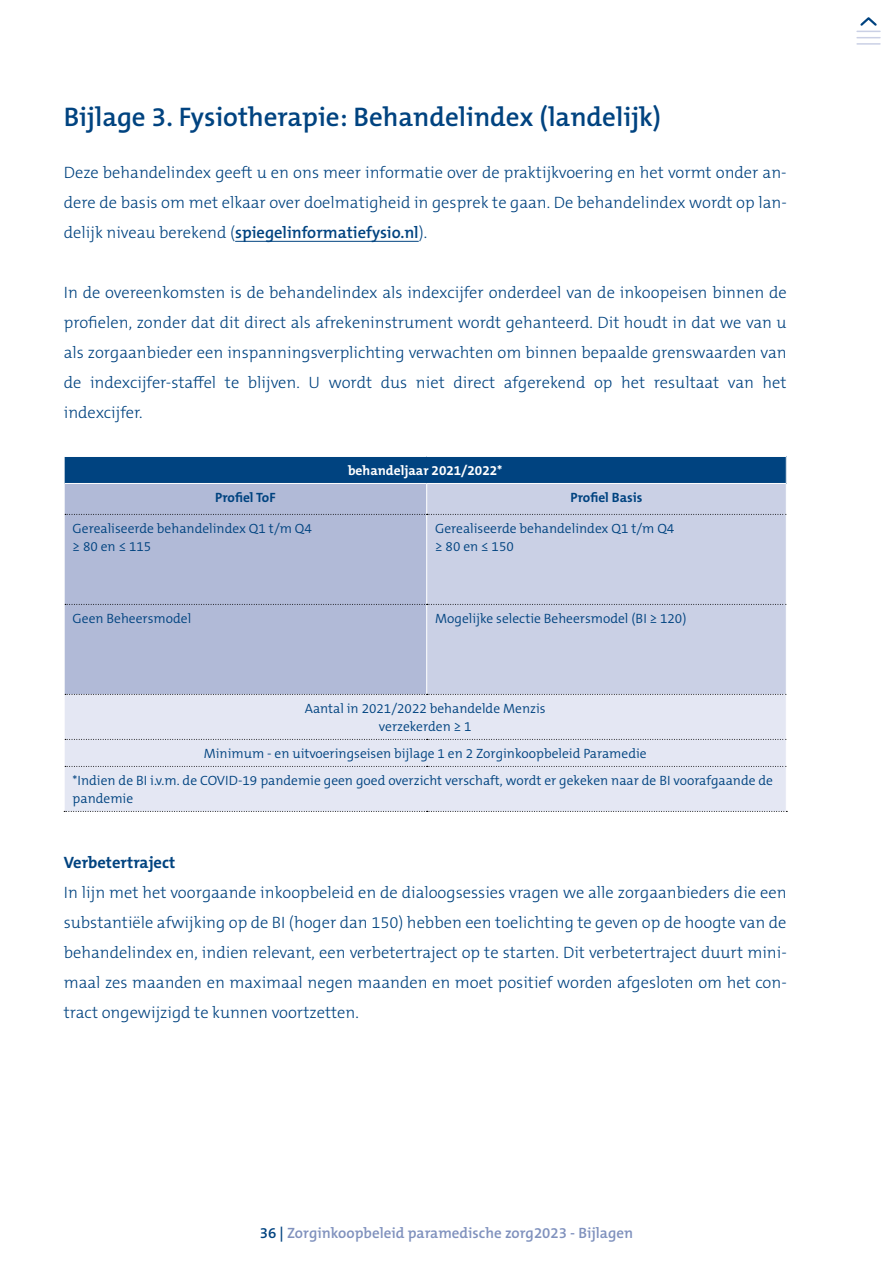
<style>
.page{position:relative;width:893px;height:1263px;background:#fff}
.page>*{position:absolute;margin:0;border:0;box-sizing:border-box;transform-origin:0 0}
.t1{font:600 27px "The Mix B W6";color:#004380}
.t2{font:300 16.5px/30px "The Mix B W3";color:#004380;text-align:justify}
.t3{font:600 16.5px "The Mix B W6";color:#004380}
.t4{font:700 16.5px "The Mix B W7";color:#004380}
.t5{font:600 15px "The Mix B W6";color:#7f91bd}
.t6{font:300 13.5px/18px "The Mix B W4";color:#004380}
.t7{font:700 13.5px "The Mix B W7";color:#fff}
.t8{font:700 13.5px "The Mix B W7";color:#004380}
.s1{font-family:"The Mix B W3";font-weight:300}
.s2{color:#004380}
</style>
<div class="page">
<svg style="left:857px;top:17px;width:23px;height:21px"></svg>
<hr style="left:857px;top:43px;width:23px;height:2px;background:#cad0e5">
<hr style="left:235px;top:241px;width:184px;height:1px;background:#004380">
<div style="left:64px;top:456px;width:722px;height:27px;background:#004380"></div>
<div style="left:65px;top:484px;width:361px;height:210px;background:#b1bad7"></div>
<div style="left:427px;top:484px;width:359px;height:210px;background:#cad0e5"></div>
<div style="left:65px;top:695px;width:721px;height:116px;background:#e4e7f3"></div>
<svg style="left:65px;top:514px;width:721px;height:1px"></svg>
<svg style="left:65px;top:604px;width:721px;height:1px"></svg>
<svg style="left:65px;top:694px;width:721px;height:1px"></svg>
<div style="left:64px;top:739px;width:723px;height:28px;background:#e4e7f3"></div>
<hr style="left:64px;top:766px;width:1px;height:45px;background:#fff">
<hr style="left:786px;top:766px;width:1px;height:45px;background:#fff">
<svg style="left:64px;top:811px;width:723px;height:1px"></svg>
<hr style="left:64px;top:456px;width:363px;height:1px;background:#fff">
<svg style="left:64px;top:457px;width:1px;height:26px"></svg>
<hr style="left:427px;top:456px;width:360px;height:1px;background:#fff">
<svg style="left:786px;top:457px;width:1px;height:26px"></svg>
<h1 class="t1" style="left:64px;top:100px;width:599px">Bijlage 3. Fysiotherapie: Behandelindex (landelijk)</h1>
<p class="t2" style="left:64px;top:157px;width:724px">Deze behandelindex geeft u en ons meer informatie over de praktijkvoering en het vormt onder an&shy;dere de basis om met elkaar over doelmatigheid in gesprek te gaan. De behandelindex wordt op lan-</p>
<p class="t3" style="left:64px;top:221px;width:365px"><span class="s1">delijk niveau berekend (</span>spiegelinformatiefysio.nl<span class="s1">).</span></p>
<p class="t2" style="left:64px;top:277px;width:724px">In de overeenkomsten is de behandelindex als indexcijfer onderdeel van de inkoopeisen binnen de profielen, zonder dat dit direct als afrekeninstrument wordt gehanteerd. Dit houdt in dat we van u als zorgaanbieder een inspanningsverplichting verwachten om binnen bepaalde grenswaarden van de indexcijfer-staffel te blijven. U wordt dus niet direct afgerekend op het resultaat van het indexcijfer.</p>
<p class="t7" style="left:348px;top:462px;width:156px">behandeljaar 2021/2022*</p>
<p class="t8" style="left:215px;top:489px;width:62px">Profiel ToF</p>
<p class="t8" style="left:570px;top:489px;width:73px">Profiel Basis</p>
<p class="t6" style="left:73px;top:519px;width:241px">Gerealiseerde behandelindex Q1 t/m Q4 ≥ 80 en ≤ 115</p>
<p class="t6" style="left:435px;top:519px;width:241px">Gerealiseerde behandelindex Q1 t/m Q4 ≥ 80 en ≤ 150</p>
<p class="t6" style="left:73px;top:609px;width:120px">Geen Beheersmodel</p>
<p class="t6" style="left:435px;top:609px;width:253px">Mogelijke selectie Beheersmodel (BI ≥ 120)</p>
<p class="t6" style="left:305px;top:699px;width:242px;text-align:center">Aantal in 2021/2022 behandelde Menzis verzekerden ≥ 1</p>
<p class="t6" style="left:73px;top:740px;width:702px;line-height:27px;text-align:center">Minimum - en uitvoeringseisen bijlage 1 en 2 Zorginkoopbeleid Paramedie<br>*Indien de BI i.v.m. de COVID-19 pandemie geen goed overzicht verschaft, wordt er gekeken naar de BI voorafgaande de</p>
<p class="t6" style="left:73px;top:789px;width:62px">pandemie</p>
<p class="t4" style="left:64px;top:851px;width:113px">Verbetertraject</p>
<p class="t2" style="left:64px;top:877px;width:724px">In lijn met het voorgaande inkoopbeleid en de dialoogsessies vragen we alle zorgaanbieders die een substantiële afwijking op de BI (hoger dan 150) hebben een toelichting te geven op de hoogte van de behandelindex en, indien relevant, een verbetertraject op te starten. Dit verbetertraject duurt mini&shy;maal zes maanden en maximaal negen maanden en moet positief worden afgesloten om het con&shy;tract ongewijzigd te kunnen voortzetten.</p>
<p class="t5" style="left:260px;top:1223px;width:375px"><span class="s2">36 |</span> Zorginkoopbeleid paramedische zorg2023 - Bijlagen</p>
</div>
